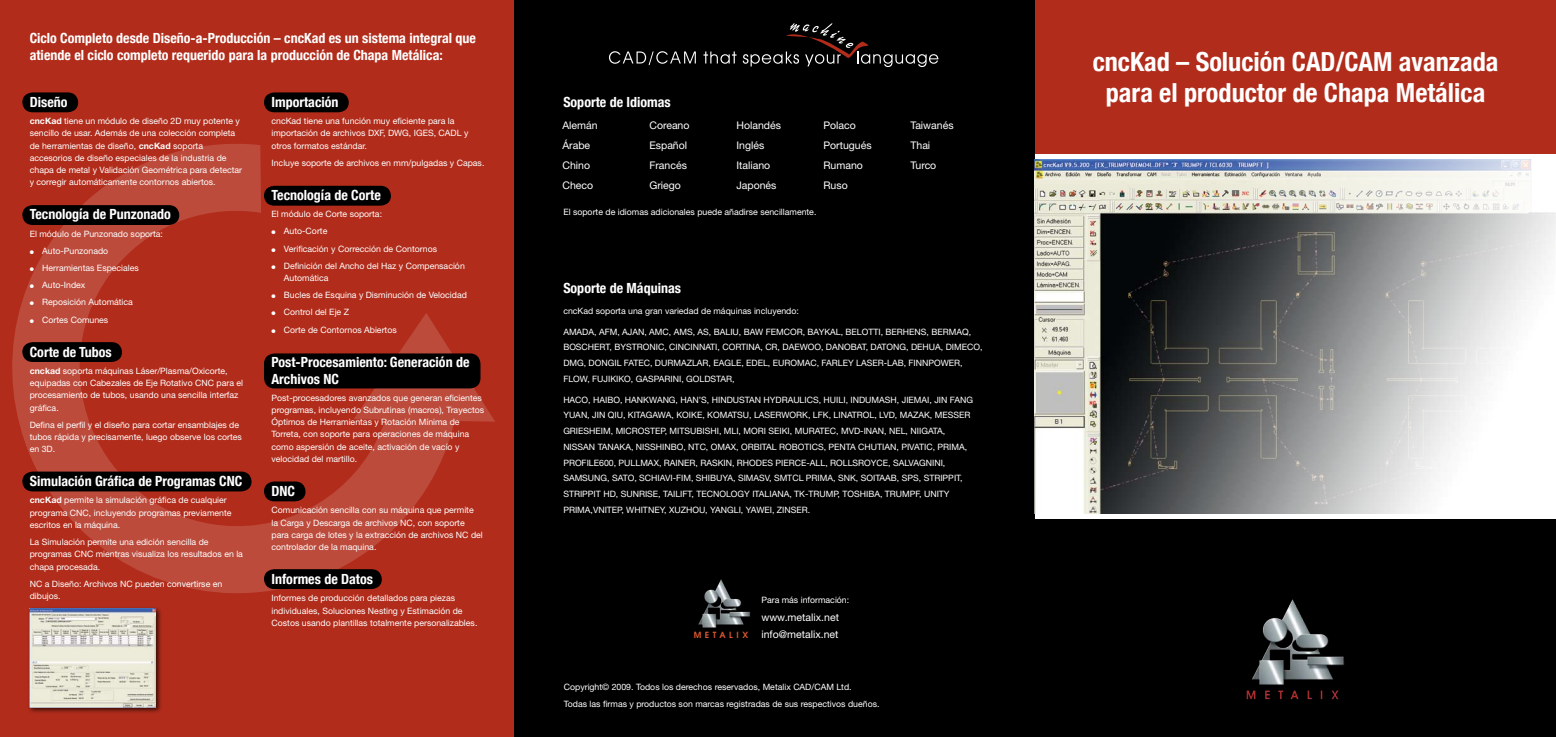
<style>
.page{position:relative;width:1556px;height:737px;background:#fff}
.page>*{position:absolute;margin:0;border:0;box-sizing:border-box;transform-origin:0 0}
.t1{font:700 condensed 26.25px/31.5px "Helvetica Neue";color:#fff;text-align:center}
.t2{font:700 condensed 14px/16.8px "Helvetica Neue";color:#fff}
.t3{font:10.5px/19.9px "Helvetica Neue";color:#fff}
.t4{font:8.75px/12.2px "Helvetica Neue";color:#fff}
.t5{font:600 8.49px "Avant Garde";letter-spacing:.42em;color:#dd5730}
.t6{font:5.25px "Zapf Dingbats ITC";color:#fff}
.s1{font-weight:700}
</style>
<div class="page">
<div style="left:1027px;top:0;width:528px;height:186px;background:#b12c1b"></div>
<div style="left:1028px;top:499px;width:527px;height:238px;background:#000"></div>
<div style="left:1033px;top:154px;width:522px;height:365px;background:#fff"></div>
<div style="left:0;top:0;width:513px;height:737px;background:#b12c1b"></div>
<div style="left:513px;top:0;width:521px;height:737px;background:#000"></div>
<svg style="left:12px;top:144px;width:483px;height:449px"></svg>
<img style="left:1034px;top:159px;width:521px;height:354px">
<svg style="left:22px;top:92px;width:56px;height:20px"></svg>
<svg style="left:264px;top:92px;width:85px;height:20px;background:#0c0301"></svg>
<svg style="left:264px;top:186px;width:127px;height:20px;background:#080201"></svg>
<svg style="left:264px;top:481px;width:41px;height:20px"></svg>
<svg style="left:264px;top:569px;width:118px;height:20px;background:#080201"></svg>
<div style="left:264px;top:353px;width:216px;height:35px;background:#000;border-radius:11px"></div>
<svg style="left:22px;top:205px;width:157px;height:20px;background:#060101"></svg>
<svg style="left:22px;top:342px;width:100px;height:20px;background:#090302"></svg>
<div style="left:22px;top:471px;width:229px;height:20px;background:#000"></div>
<img style="left:1246px;top:599px;width:99px;height:101px">
<svg style="left:609px;top:51px;width:86px;height:14px"></svg>
<svg style="left:703px;top:51px;width:33px;height:13px"></svg>
<svg style="left:742px;top:23px;width:196px;height:44px"></svg>
<img style="left:698px;top:579px;width:52px;height:49px">
<div style="left:27px;top:605px;width:139px;height:112px;background:#000;opacity:.75"></div>
<img style="left:30px;top:608px;width:126px;height:99px">
<h2 class="t2" style="left:30px;top:30px;width:447px">Ciclo Completo desde Diseño -a- Producción – cncKad es un sistema integral que atiende el ciclo completo requerido para la producción de Chapa Metálica:</h2>
<h2 class="t2" style="left:30px;top:93px;width:39px">Diseño</h2>
<p class="t4" style="left:30px;top:115px;width:214px"><span class="s1">cncKad</span> tiene un módulo de diseño D2 muy potente y sencillo de usar. Además de una colección completa de herramientas de diseño, <span class="s1">cncKad</span> soporta accesorios de diseño especiales de la industria de chapa de metal y Validación Geométrica para detectar y corregir automáticamente contornos abiertos.</p>
<h2 class="t2" style="left:30px;top:206px;width:143px">Tecnología de Punzonado</h2>
<p class="t4" style="left:42px;top:225px;width:122px;line-height:17.2px;text-indent:-12px">El módulo de Punzonado soporta:<br>Auto-Punzonado</p>
<p class="t6" style="left:30px;top:249px;width:6px">●</p>
<p class="t4" style="left:42px;top:262px;width:98px">Herramientas Especiales</p>
<p class="t6" style="left:30px;top:267px;width:6px">●</p>
<p class="t6" style="left:30px;top:284px;width:6px">●</p>
<p class="t6" style="left:30px;top:301px;width:6px">●</p>
<p class="t4" style="left:42px;top:279px;width:45px">Auto-Index</p>
<p class="t4" style="left:42px;top:296px;width:92px">Reposición Automática</p>
<p class="t4" style="left:42px;top:313px;width:68px">Cortes Comunes</p>
<p class="t6" style="left:30px;top:318px;width:6px">●</p>
<h2 class="t2" style="left:30px;top:343px;width:83px">Corte de Tubos</h2>
<p class="t4" style="left:30px;top:364px;width:215px"><span class="s1">cnckad</span> soporta máquinas Láser/Plasma/Oxicorte, equipadas con Cabezales de Eje Rotativo CNC para el procesamiento de tubos, usando una sencilla interfaz gráfica.</p>
<p class="t4" style="left:30px;top:418px;width:214px">Defina el perfil y el diseño para cortar ensamblajes de tubos rápida y precisamente, luego observe los cortes en D3 .</p>
<h2 class="t2" style="left:30px;top:472px;width:214px">Simulación Gráfica de Programas CNC</h2>
<p class="t4" style="left:30px;top:494px;width:203px"><span class="s1">cncKad</span> permite la simulación gráfica de cualquier programa CNC, incluyendo programas previamente escritos en la máquina.</p>
<p class="t4" style="left:30px;top:535px;width:215px">La Simulación permite una edición sencilla de programas CNC mientras visualiza los resultados en la chapa procesada.</p>
<p class="t4" style="left:30px;top:577px;width:194px">NC a Diseño: Archivos NC pueden convertirse en dibujos.</p>
<h2 class="t2" style="left:271px;top:93px;width:69px">Importación</h2>
<p class="t4" style="left:383px;top:115px;width:87px;text-indent:-112px">cncKad tiene una función muy eficiente para la<br>, DWG, IGES, CADL y</p>
<p class="t4" style="left:271px;top:127px;width:114px">importación de archivos DXF otros formatos estándar.</p>
<p class="t4" style="left:271px;top:156px;width:214px">Incluye soporte de archivos en mm/pulgadas y Capas.</p>
<h2 class="t2" style="left:271px;top:186px;width:111px">Tecnología de Corte</h2>
<p class="t4" style="left:284px;top:205px;width:100px;line-height:17.2px;text-indent:-12px">El módulo de Corte soporta:<br>Auto-Corte</p>
<p class="t6" style="left:271px;top:230px;width:6px">●</p>
<p class="t4" style="left:284px;top:242px;width:155px">Verificación y Corrección de Contornos</p>
<p class="t6" style="left:271px;top:247px;width:6px">●</p>
<p class="t6" style="left:271px;top:264px;width:6px">●</p>
<p class="t6" style="left:271px;top:294px;width:6px">●</p>
<p class="t6" style="left:271px;top:311px;width:6px">●</p>
<p class="t4" style="left:284px;top:259px;width:182px">Definición del Ancho del Haz y Compensación</p>
<p class="t4" style="left:284px;top:269px;width:184px;line-height:17.2px">Automática<br>Bucles de Esquina y Disminución de Velocidad</p>
<p class="t4" style="left:284px;top:306px;width:67px">Control del Eje Z</p>
<p class="t4" style="left:284px;top:323px;width:114px">Corte de Contornos Abiertos</p>
<p class="t6" style="left:271px;top:328px;width:6px">●</p>
<h2 class="t2" style="left:271px;top:353px;width:199px">Post-Procesamiento: Generación de<br>Archivos NC</h2>
<p class="t4" style="left:271px;top:391px;width:214px">Post-procesadores avanzados que generan eficientes programas, incluyendo Subrutinas (macros ,) Trayectos Óptimos de Herramientas y Rotación Mínima de Torreta, con soporte para operaciones de máquina como aspersión de aceite, activación de vacío y velocidad del martillo.</p>
<h2 class="t2" style="left:271px;top:482px;width:25px">DNC</h2>
<p class="t4" style="left:271px;top:504px;width:213px">Comunicación sencilla con su máquina que permite<br>la Carga y Descarga de archivos NC, con soporte para carga de lotes lay extracción de archivos NC del controlador de la maquina.</p>
<h2 class="t2" style="left:271px;top:570px;width:103px">Informes de Datos</h2>
<p class="t4" style="left:271px;top:592px;width:207px">Informes de producción detallados para piezas individuales, Soluciones Nesting y Estimación de<br>Costos usando plantillas totalmente personalizables.</p>
<h2 class="t2" style="left:563px;top:93px;width:109px">Soporte de Idiomas</h2>
<p class="t3" style="left:562px;top:115px;width:37px">Alemán<br>Árabe<br>Chino<br>Checo</p>
<p class="t3" style="left:649px;top:115px;width:42px">Coreano<br>Español<br>Francés<br>Griego</p>
<p class="t3" style="left:736px;top:115px;width:46px">Holandés<br>Inglés<br>Italiano<br>Japonés</p>
<p class="t3" style="left:823px;top:115px;width:50px">Polaco<br>Portugués<br>Rumano<br>Ruso</p>
<p class="t3" style="left:910px;top:115px;width:45px">Taiwanés<br>Thai<br>Turco</p>
<p class="t4" style="left:563px;top:206px;width:254px">El soporte de idiomas adicionales puede añadirse sencillamente.</p>
<h2 class="t2" style="left:563px;top:280px;width:119px">Soporte de Máquinas</h2>
<p class="t4" style="left:563px;top:304px;width:237px">cncKad soporta una gran variedad de máquinas incluyendo:</p>
<p class="t4" style="left:563px;top:323px;width:421px;line-height:15.8px">AMADA, AFM, AJAN, AMC, AMS, AS, BALIU, BAW FEMCOR, BAYKAL, BELOTTI, BERHENS, BERMAQ, BOSCHERT, BYSTRONIC, CINCINNATI, CORTINA, CR, DAEWOO, DANOBAT, DATONG, DEHUA, DIMECO, DMG, DONGIL FATEC, DURMAZLAR, EAGLE, EDEL, EUROMAC, FARLEY LASER-LAB, FINNPOWER, FLOW, FUJIKIKO, GASPARINI, GOLDSTAR,</p>
<p class="t4" style="left:563px;top:393px;width:411px">HACO, HAIBO, HANKWANG, HAN S’ , HINDUSTAN HYDRAULICS, HUILI, INDUMASH, JIEMAI, JIN FANG</p>
<p class="t4" style="left:563px;top:409px;width:408px">YUAN, JIN QIU, KITAGAWA, KOIKE, KOMATSU, LASERWORK, LFK, LINATROL, LVD, MAZAK, MESSER</p>
<p class="t4" style="left:664px;top:425px;width:282px">, MITSUBISHI, MLI, MORI SEIKI, MURATEC, MVD-INAN, NEL, NIIGATA,</p>
<p class="t4" style="left:563px;top:425px;width:104px">GRIESHEIM, MICROSTEP</p>
<p class="t4" style="left:563px;top:440px;width:405px">NISSAN TANAKA, NISSHINBO, NTC, OMAX, ORBITAL ROBOTICS, PENTA CHUTIAN, PIVATIC, PRIMA,</p>
<p class="t4" style="left:563px;top:456px;width:383px">PROFILE600, PULLMAX, RAINER, RASKIN, RHODES PIERCE-ALL, ROLLSROYCE, SALVAGNINI,</p>
<p class="t4" style="left:563px;top:472px;width:401px">SAMSUNG, SATO, SCHIAVI-FIM, SHIBUYA, SIMASV, SMTCL PRIMA, SNK, SOITAAB, SPS, STRIPPIT,</p>
<p class="t4" style="left:919px;top:488px;width:32px">, UNITY</p>
<p class="t4" style="left:621px;top:486px;width:219px;line-height:15.8px;text-indent:-58px">STRIPPIT HD, SUNRISE, TAILIFT, TECNOLOGY ITALIANA, TK-TRUMP , WHITNEY, XUZHOU, YANGLI, YAWEI, ZINSER.</p>
<p class="t4" style="left:837px;top:488px;width:84px">, TOSHIBA, TRUMPF</p>
<p class="t4" style="left:563px;top:503px;width:61px">PRIMA,VNITEP</p>
<p class="t5" style="left:693px;top:629px;width:56px">METALIX</p>
<p class="t4" style="left:761px;top:594px;width:89px">Para más información:</p>
<p class="t3" style="left:761px;top:608px;width:79px;line-height:17.2px">www.metalix.net info@metalix.net</p>
<p class="t4" style="left:564px;top:678px;width:317px;line-height:17.2px">Copyright© 2009. Todos los derechos reservados, Metalix CAD/CAM Ltd.<br>Todas las firmas y productos son marcas registradas de sus respectivos dueños.</p>
<h1 class="t1" style="left:1092px;top:45px;width:407px">cncKad – Solución CAD/CAM avanzada para el productor de Chapa Metálica</h1>
</div>
